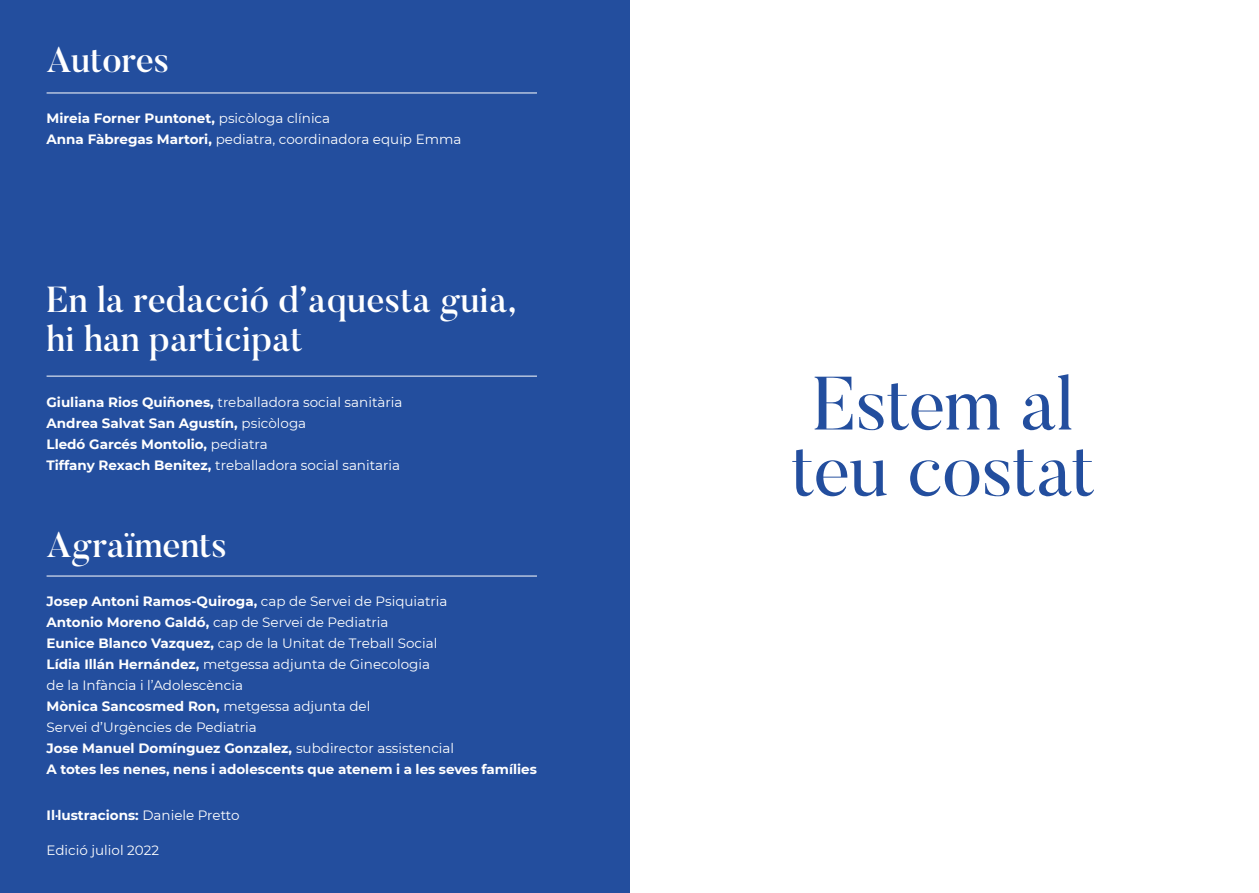
<style>
.page{position:relative;width:1259px;height:893px;background:#fff}
.page>*{position:absolute;margin:0;border:0;box-sizing:border-box;transform-origin:0 0}
.t1{font:75px/66.2px "Butler";letter-spacing:-.015em;color:#234e9e}
.t2{font:500 36px/39px "Butler";color:#fff}
.t3{font:13.5px/21px "Montserrat";color:#fff}
.t4{font:700 13.5px/21px "Montserrat";color:#fff}
.s1{font-weight:700}
.s2{font-weight:400}
</style>
<div class="page">
<div style="left:0;top:0;width:629px;height:893px;background:#234e9e"></div>
<hr style="left:47px;top:93px;width:490px;height:1px;background:#fff">
<hr style="left:47px;top:376px;width:490px;height:1px;background:#fff">
<hr style="left:47px;top:576px;width:490px;height:1px;background:#fff">
<h2 class="t2" style="left:47px;top:40px;width:124px">Autores</h2>
<p class="t3" style="left:47px;top:107px;width:416px"><span class="s1">Mireia Forner Puntonet,</span> psicòloga clínica<br><span class="s1">Anna Fàbregas Martori,</span> pediatra, coordinadora equip Emma</p>
<h2 class="t2" style="left:47px;top:280px;width:471px">En la redacció d’aquesta guia, hi han participat</h2>
<p class="t4" style="left:47px;top:391px;width:357px">Giuliana Rios Quiñones, <span class="s2">treballadora social sanitària </span>Andrea Salvat San Agustín, <span class="s2">psicòloga<br></span>Lledó Garcés Montolio, <span class="s2">pediatra<br></span>Tiffany Rexach Benitez, <span class="s2">treballadora social sanitaria</span></p>
<h2 class="t2" style="left:47px;top:525px;width:182px">Agraïments</h2>
<p class="t3" style="left:47px;top:590px;width:492px"><span class="s1">Josep Antoni Ramos-Quiroga,</span> cap de Servei de Psiquiatria<br><span class="s1">Antonio Moreno Galdó,</span> cap de Servei de Pediatria<br><span class="s1">Eunice Blanco Vazquez,</span> cap de la Unitat de Treball Social<br><span class="s1">Lídia Illán Hernández,</span> metgessa adjunta de Ginecologia<br>de la Infància i l’Adolescència<br><span class="s1">Mònica Sancosmed Ron,</span> metgessa adjunta del<br>Servei d’Urgències de Pediatria<br><span class="s1">Jose Manuel Domínguez Gonzalez,</span> subdirector assistencial<br><span class="s1">A totes les nenes, nens i adolescents que atenem i a les seves famílies</span></p>
<p class="t4" style="left:47px;top:804px;width:195px">Il·lustracions: <span class="s2">Daniele Pretto</span></p>
<p class="t3" style="left:47px;top:839px;width:114px">Edició juliol 2022</p>
<h1 class="t1" style="left:791px;top:370px;width:305px">Estem al teu costat</h1>
</div>
